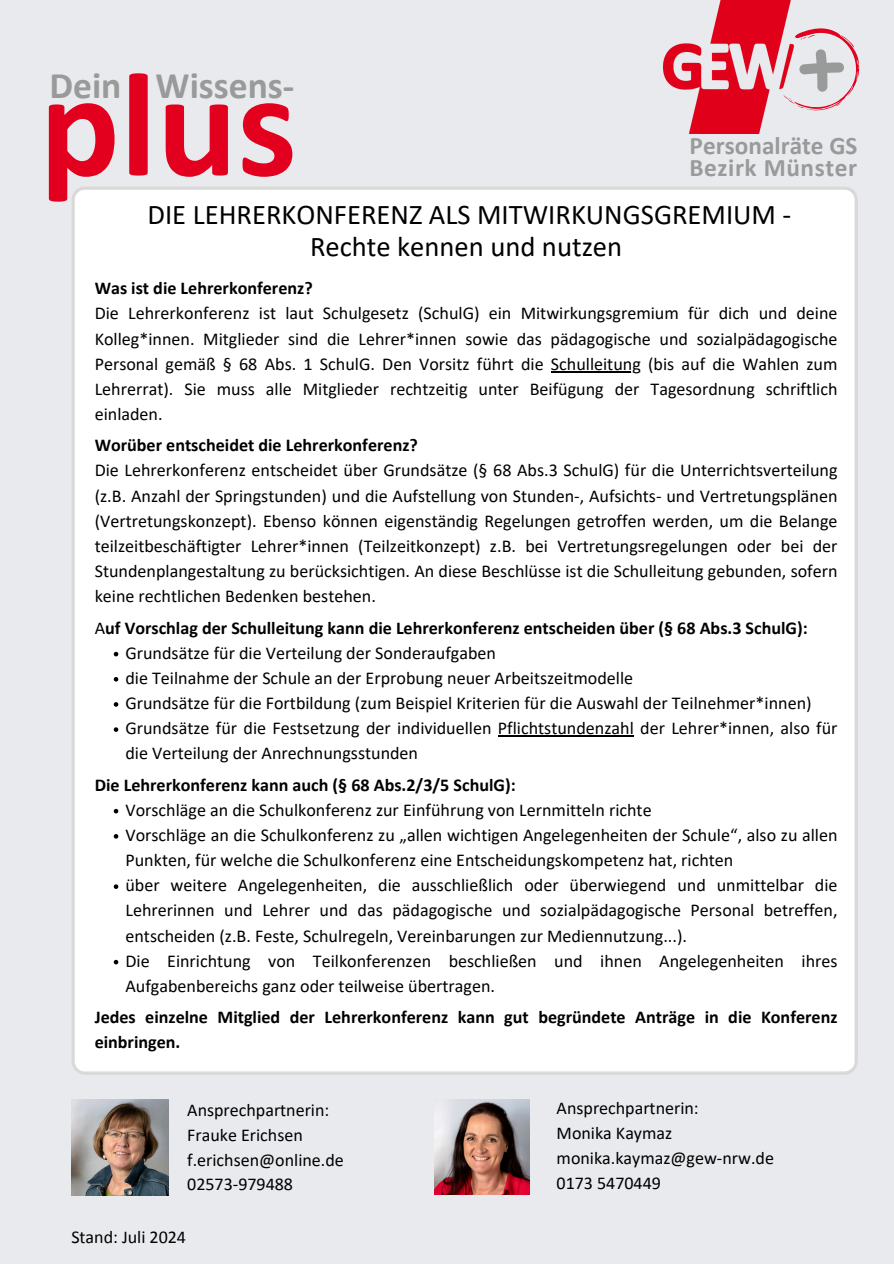
<style>
.page{position:relative;width:894px;height:1264px;background:#fff}
.page>*{position:absolute;margin:0;border:0;box-sizing:border-box;transform-origin:0 0}
.t1{font:700 149.7px "Calibri";color:#e3001f}
.t2{font:700 37.65px "Calibri";color:#989b9a}
.t3{font:28.65px/31.2px "Calibri";color:#000;text-align:center}
.t4{font:700 25.2px "Calibri";color:#989b9a}
.t5{font:700 25.2px "Calibri";letter-spacing:.025em;color:#989b9a}
.t6{font:18px/25.2px "Calibri";color:#000;text-align:justify}
.t7{font:700 18px/25.2px "Calibri";color:#000}
.s1{font-weight:700}
</style>
<div class="page">
<div style="left:0;top:0;width:893px;height:1263px;background:#e9eaed"></div>
<div style="left:72px;top:187px;width:785px;height:887px;background:#fff"></div>
<img style="left:663px;top:0;width:128px;height:133px">
<svg style="left:768px;top:16px;width:92px;height:108px"></svg>
<hr style="left:550px;top:371px;width:90px;height:1px;background:#000">
<svg style="left:114px;top:652px;width:4px;height:4px"></svg>
<svg style="left:114px;top:677px;width:4px;height:4px"></svg>
<svg style="left:114px;top:702px;width:4px;height:4px"></svg>
<svg style="left:114px;top:727px;width:4px;height:5px"></svg>
<hr style="left:498px;top:735px;width:135px;height:1px;background:#000">
<svg style="left:114px;top:808px;width:4px;height:5px"></svg>
<svg style="left:114px;top:834px;width:4px;height:4px"></svg>
<svg style="left:114px;top:884px;width:4px;height:5px"></svg>
<svg style="left:114px;top:959px;width:4px;height:5px"></svg>
<img style="left:71px;top:1099px;width:97px;height:96px">
<img style="left:434px;top:1099px;width:95px;height:95px">
<p class="t1" style="left:40px;top:63px;width:258px">plus</p>
<p class="t2" style="left:49px;top:70px;width:246px">Dein Wissens-</p>
<h3 class="t4" style="left:689px;top:135px;width:169px">Personalräte GS</h3>
<h3 class="t5" style="left:689px;top:158px;width:169px">Bezirk Münster</h3>
<h3 class="t3" style="left:147px;top:202px;width:645px">DIE LEHRERKONFERENZ ALS MITWIRKUNGSGREMIUM -<br>Rechte kennen und nutzen</h3>
<p class="t7" style="left:95px;top:277px;width:219px">Was ist die Lehrerkonferenz?</p>
<p class="t6" style="left:95px;top:302px;width:744px">Die Lehrerkonferenz ist laut Schulgesetz (SchulG) ein Mitwirkungsgremium für dich und deine Kolleg*innen. Mitglieder sind die Lehrer*innen sowie das pädagogische und sozialpädagogische Personal gemäß § 68 Abs. 1 SchulG. Den Vorsitz führt die Schulleitung (bis auf die Wahlen zum Lehrerrat). Sie muss alle Mitglieder rechtzeitig unter Beifügung der Tagesordnung schriftlich einladen.</p>
<p class="t7" style="left:95px;top:434px;width:324px">Worüber entscheidet die Lehrerkonferenz?</p>
<p class="t6" style="left:95px;top:459px;width:744px">Die Lehrerkonferenz entscheidet über Grundsätze (§ 68 Abs.3 SchulG) für die Unterrichtsverteilung (z.B. Anzahl der Springstunden) und die Aufstellung von Stunden-, Aufsichts- und Vertretungsplänen (Vertretungskonzept). Ebenso können eigenständig Regelungen getroffen werden, um die Belange teilzeitbeschäftigter Lehrer*innen (Teilzeitkonzept) z.B. bei Vertretungsregelungen oder bei der Stundenplangestaltung zu berücksichtigen. An diese Beschlüsse ist die Schulleitung gebunden, sofern keine rechtlichen Bedenken bestehen.</p>
<p class="t6" style="left:125px;top:616px;width:713px;text-align:left;text-indent:-31px">A<span class="s1">uf Vorschlag der Schulleitung kann die Lehrerkonferenz entscheiden über (§ 68 Abs.3 SchulG):<br></span>Grundsätze für die Verteilung der Sonderaufgaben<br>die Teilnahme der Schule an der Erprobung neuer Arbeitszeitmodelle<br>Grundsätze für die Fortbildung (zum Beispiel Kriterien für die Auswahl der Teilnehmer*innen)<br>Grundsätze für die Festsetzung der individuellen Pflichtstundenzahl der Lehrer*innen, also für die Verteilung der Anrechnungsstunden</p>
<p class="t7" style="left:95px;top:773px;width:422px">Die Lehrerkonferenz kann auch (§ 68 Abs.2/3/5 SchulG):</p>
<p class="t6" style="left:125px;top:798px;width:713px;text-align:left">Vorschläge an die Schulkonferenz zur Einführung von Lernmitteln richte<br>Vorschläge an die Schulkonferenz zu „allen wichtigen Angelegenheiten der Schule“, also zu allen Punkten, für welche die Schulkonferenz eine Entscheidungskompetenz hat, richten<br>über weitere Angelegenheiten, die ausschließlich oder überwiegend und unmittelbar die Lehrerinnen und Lehrer und das pädagogische und sozialpädagogische Personal betreffen, entscheiden (z.B. Feste, Schulregeln, Vereinbarungen zur Mediennutzung...).<br>Die Einrichtung von Teilkonferenzen beschließen und ihnen Angelegenheiten ihres Aufgabenbereichs ganz oder teilweise übertragen.</p>
<p class="t7" style="left:95px;top:1006px;width:744px">Jedes einzelne Mitglied der Lehrerkonferenz kann gut begründete Anträge in die Konferenz einbringen.</p>
<p class="t6" style="left:187px;top:1098px;width:143px">Ansprechpartnerin:</p>
<p class="t6" style="left:187px;top:1123px;width:117px">Frauke Erichsen</p>
<p class="t6" style="left:187px;top:1148px;width:158px">f.erichsen@online.de</p>
<p class="t6" style="left:187px;top:1173px;width:107px">02573-979488</p>
<h1 class="t6" style="left:71px;top:1224px;width:116px">Stand: Juli 2024</h1>
<p class="t6" style="left:556px;top:1097px;width:143px">Ansprechpartnerin:</p>
<p class="t6" style="left:556px;top:1121px;width:117px">Monika Kaymaz</p>
<p class="t6" style="left:556px;top:1146px;width:219px">monika.kaymaz@gew-nrw.de</p>
<p class="t6" style="left:556px;top:1171px;width:106px">0173 5470449</p>
</div>
